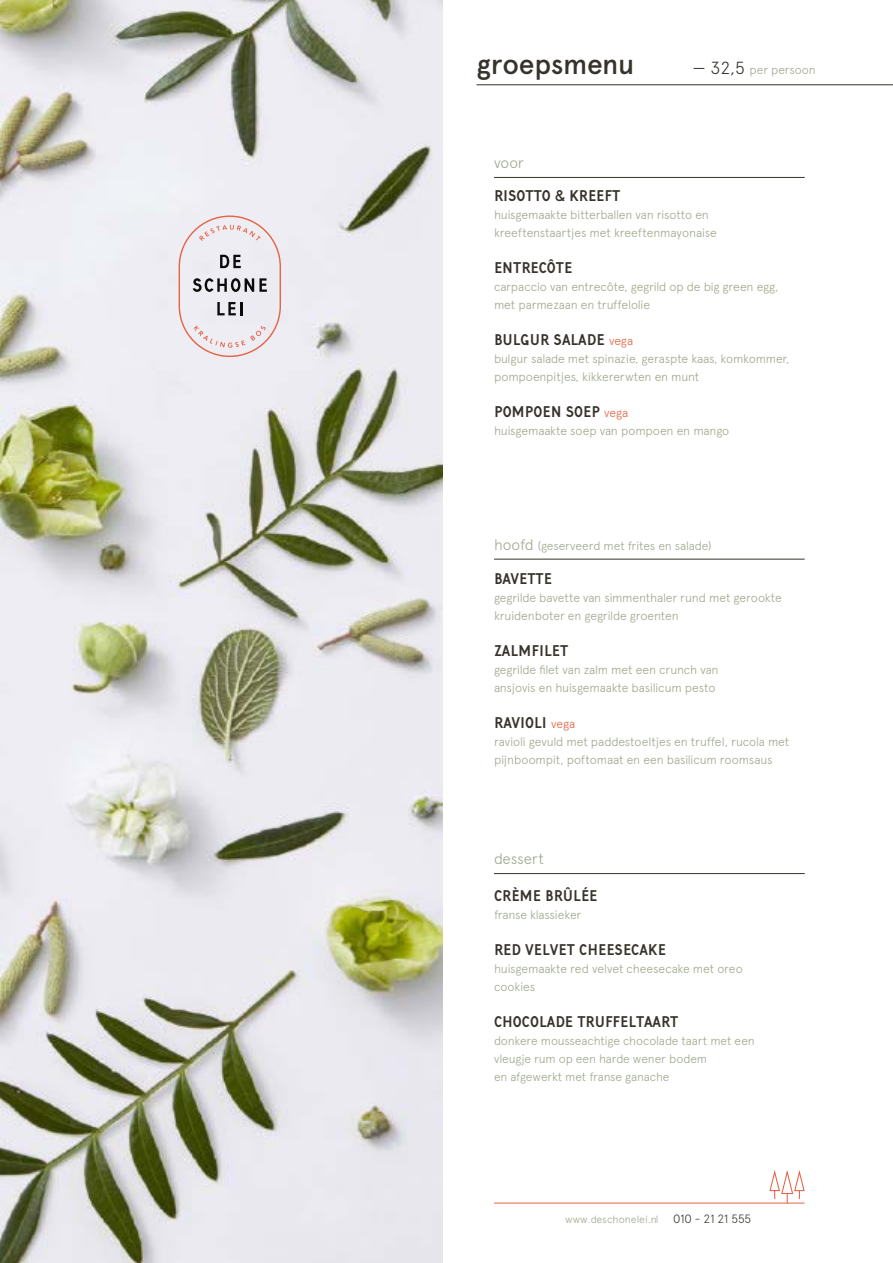
<style>
.page{position:relative;width:893px;height:1263px;background:#fff}
.page>*{position:absolute;margin:0;border:0;box-sizing:border-box;transform-origin:0 0}
.t1{font:500 28.2px "Apercu Pro";letter-spacing:-.015em;color:#36332c}
.t2{font:17.55px "AES Ministry Display";color:#37342d}
.t3{font:17.55px "AES Ministry Display";color:#36332c}
.t4{font:300 15px "Apercu";letter-spacing:-.01em;color:#9fa88e}
.t5{font:300 12.15px/18px "Apercu";letter-spacing:-.01em;color:#9fa88d}
.t6{font:300 12px/18px "Apercu";letter-spacing:-.01em;color:#9fa88d}
.t7{font:300 12px "Apercu";letter-spacing:-.01em;color:#9fa88e}
.t8{font:300 10.5px "Apercu";color:#9fa88e}
.s1{font-size:17.55px;color:#36332c}
.s2{font-family:"Apercu";font-weight:300;font-size:12.15px;color:#e66345}
.s3{font-size:15px}
.s4{font-size:12px;color:#37342d}
</style>
<div class="page">
<hr style="left:494px;top:177px;width:311px;height:1px;background:#36332c">
<hr style="left:477px;top:85px;width:416px;height:1px;background:#36332c">
<hr style="left:494px;top:559px;width:311px;height:1px;background:#36332c">
<hr style="left:494px;top:873px;width:311px;height:1px;background:#36332c">
<img style="left:0;top:0;width:442px;height:1263px">
<svg style="left:179px;top:215px;width:102px;height:142px;background:#e1d9dd"></svg>
<hr style="left:494px;top:1203px;width:310px;height:1px;background:#e66446">
<svg style="left:769px;top:1170px;width:36px;height:34px"></svg>
<h1 class="t1" style="left:477px;top:43px;width:159px">groepsmenu</h1>
<p class="t7" style="left:693px;top:63px;width:125px"><span class="s1">— 32,5</span> per persoon</p>
<p class="t4" style="left:494px;top:154px;width:31px">voor</p>
<h2 class="t3" style="left:494px;top:186px;width:128px">RISOTTO &amp; KREEFT</h2>
<p class="t5" style="left:494px;top:206px;width:224px">huisgemaakte bitterballen van risotto en kreeftenstaartjes met kreeftenmayonaise</p>
<h2 class="t3" style="left:494px;top:258px;width:80px">ENTRECÔTE</h2>
<p class="t5" style="left:494px;top:278px;width:286px">carpaccio van entrecôte, gegrild op de big green egg, met parmezaan en truffelolie</p>
<h2 class="t3" style="left:494px;top:330px;width:141px">BULGUR SALADE <span class="s2">vega</span></h2>
<p class="t5" style="left:494px;top:350px;width:297px">bulgur salade met spinazie, geraspte kaas, komkommer, pompoenpitjes, kikkererwten en munt</p>
<h2 class="t3" style="left:494px;top:402px;width:136px">POMPOEN SOEP <span class="s2">vega</span></h2>
<p class="t5" style="left:494px;top:422px;width:237px">huisgemaakte soep van pompoen en mango</p>
<p class="t7" style="left:494px;top:538px;width:219px"><span class="s3">hoofd</span> (geserveerd met frites en salade)</p>
<h2 class="t2" style="left:494px;top:569px;width:59px">BAVETTE</h2>
<p class="t5" style="left:494px;top:589px;width:289px">gegrilde bavette van simmenthaler rund met gerookte kruidenboter en gegrilde groenten</p>
<h2 class="t2" style="left:494px;top:641px;width:76px">ZALMFILET</h2>
<p class="t5" style="left:494px;top:661px;width:226px">gegrilde filet van zalm met een crunch van ansjovis en huisgemaakte basilicum pesto</p>
<h2 class="t2" style="left:494px;top:713px;width:83px">RAVIOLI <span class="s2">vega</span></h2>
<p class="t5" style="left:494px;top:733px;width:297px">ravioli gevuld met paddestoeltjes en truffel, rucola met pijnboompit, poftomaat en een basilicum roomsaus</p>
<p class="t4" style="left:494px;top:850px;width:51px">dessert</p>
<h2 class="t2" style="left:494px;top:886px;width:105px">CRÈME BRÛLÉE</h2>
<p class="t5" style="left:494px;top:905px;width:89px">franse klassieker</p>
<h2 class="t2" style="left:494px;top:940px;width:173px">RED VELVET CHEESECAKE</h2>
<p class="t5" style="left:494px;top:959px;width:250px">huisgemaakte red velvet cheesecake met oreo cookies</p>
<h2 class="t2" style="left:494px;top:1012px;width:186px">CHOCOLADE TRUFFELTAART</h2>
<p class="t6" style="left:494px;top:1031px;width:262px">donkere mousseachtige chocolade taart met een vleugje rum op een harde wener bodem<br>en afgewerkt met franse ganache</p>
<p class="t8" style="left:565px;top:1213px;width:188px">www.deschonelei.nl <span class="s4">010 - 21 21 555</span></p>
</div>
